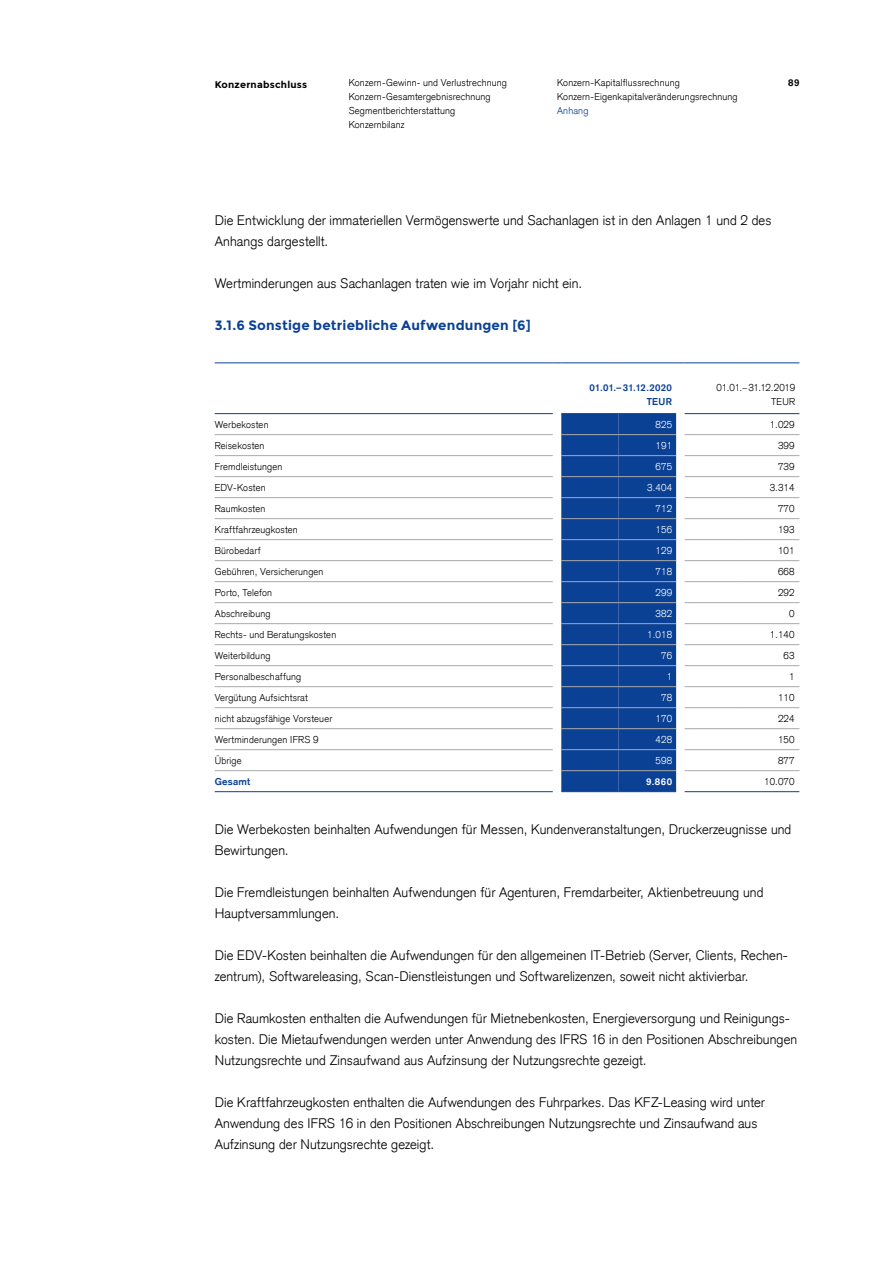
<style>
.page{position:relative;width:893px;height:1263px;background:#fff}
.page>*{position:absolute;margin:0;border:0;box-sizing:border-box;transform-origin:0 0}
.t1{font:300 13.5px/21px "Akzidenz Grotesk";letter-spacing:.005em;color:#000}
.t2{font:700 13.5px "Montserrat";letter-spacing:.015em;color:#0b4195}
.t3{font:300 9.75px/21px "Akzidenz Grotesk";letter-spacing:.02em;color:#000}
.t4{font:300 9.75px/21px "Akzidenz Grotesk";letter-spacing:.01em;color:#fff;text-align:right}
.t5{font:700 9.75px "Akzidenz Grotesk";color:#0b4195}
.t6{font:300 9.75px "Akzidenz Grotesk";letter-spacing:-.025em;color:#000}
.t7{font:700 9.75px "Montserrat";letter-spacing:.02em;color:#000}
.t8{font:700 9.75px "Akzidenz Grotesk";letter-spacing:.025em;color:#0b4195}
.t9{font:300 9.75px "Akzidenz Grotesk";letter-spacing:.02em;color:#0b4195}
.t10{font:700 9.75px "Akzidenz Grotesk";color:#fff}
.t11{font:700 9.75px "Akzidenz Grotesk";color:#000}
</style>
<div class="page">
<svg style="left:561px;top:414px;width:115px;height:377px;background:#0f4496"></svg>
<hr style="left:215px;top:362px;width:338px;height:1px;background:#0b4195">
<hr style="left:561px;top:362px;width:58px;height:1px;background:#0b4195">
<hr style="left:619px;top:362px;width:57px;height:1px;background:#0b4195">
<hr style="left:685px;top:362px;width:57px;height:1px;background:#0b4195">
<hr style="left:742px;top:362px;width:57px;height:1px;background:#0b4195">
<hr style="left:215px;top:413px;width:338px;height:1px;background:#0b4195">
<hr style="left:561px;top:413px;width:58px;height:1px;background:#0b4195">
<hr style="left:619px;top:413px;width:57px;height:1px;background:#0b4195">
<hr style="left:685px;top:413px;width:57px;height:1px;background:#0b4195">
<hr style="left:742px;top:413px;width:57px;height:1px;background:#0b4195">
<hr style="left:215px;top:791px;width:338px;height:1px;background:#0b4195">
<hr style="left:561px;top:791px;width:58px;height:1px;background:#0b4195">
<hr style="left:619px;top:791px;width:57px;height:1px;background:#0b4195">
<hr style="left:685px;top:791px;width:57px;height:1px;background:#0b4195">
<hr style="left:742px;top:791px;width:57px;height:1px;background:#0b4195">
<hr style="left:215px;top:434px;width:338px;height:1px;background:#a9a9aa">
<hr style="left:561px;top:434px;width:58px;height:1px;background:#a9a9aa">
<hr style="left:619px;top:434px;width:57px;height:1px;background:#a9a9aa">
<hr style="left:685px;top:434px;width:57px;height:1px;background:#a9a9aa">
<hr style="left:742px;top:434px;width:57px;height:1px;background:#a9a9aa">
<hr style="left:215px;top:455px;width:338px;height:1px;background:#a9a9aa">
<hr style="left:561px;top:455px;width:58px;height:1px;background:#a9a9aa">
<hr style="left:619px;top:455px;width:57px;height:1px;background:#a9a9aa">
<hr style="left:685px;top:455px;width:57px;height:1px;background:#a9a9aa">
<hr style="left:742px;top:455px;width:57px;height:1px;background:#a9a9aa">
<hr style="left:215px;top:476px;width:338px;height:1px;background:#a9a9aa">
<hr style="left:561px;top:476px;width:58px;height:1px;background:#a9a9aa">
<hr style="left:619px;top:476px;width:57px;height:1px;background:#a9a9aa">
<hr style="left:685px;top:476px;width:57px;height:1px;background:#a9a9aa">
<hr style="left:742px;top:476px;width:57px;height:1px;background:#a9a9aa">
<hr style="left:215px;top:497px;width:338px;height:1px;background:#a9a9aa">
<hr style="left:561px;top:497px;width:58px;height:1px;background:#a9a9aa">
<hr style="left:619px;top:497px;width:57px;height:1px;background:#a9a9aa">
<hr style="left:685px;top:497px;width:57px;height:1px;background:#a9a9aa">
<hr style="left:742px;top:497px;width:57px;height:1px;background:#a9a9aa">
<hr style="left:215px;top:518px;width:338px;height:1px;background:#a9a9aa">
<hr style="left:561px;top:518px;width:58px;height:1px;background:#a9a9aa">
<hr style="left:619px;top:518px;width:57px;height:1px;background:#a9a9aa">
<hr style="left:685px;top:518px;width:57px;height:1px;background:#a9a9aa">
<hr style="left:742px;top:518px;width:57px;height:1px;background:#a9a9aa">
<hr style="left:215px;top:539px;width:338px;height:1px;background:#a9a9aa">
<hr style="left:561px;top:539px;width:58px;height:1px;background:#a9a9aa">
<hr style="left:619px;top:539px;width:57px;height:1px;background:#a9a9aa">
<hr style="left:685px;top:539px;width:57px;height:1px;background:#a9a9aa">
<hr style="left:742px;top:539px;width:57px;height:1px;background:#a9a9aa">
<hr style="left:215px;top:560px;width:338px;height:1px;background:#a9a9aa">
<hr style="left:561px;top:560px;width:58px;height:1px;background:#a9a9aa">
<hr style="left:619px;top:560px;width:57px;height:1px;background:#a9a9aa">
<hr style="left:685px;top:560px;width:57px;height:1px;background:#a9a9aa">
<hr style="left:742px;top:560px;width:57px;height:1px;background:#a9a9aa">
<hr style="left:215px;top:581px;width:338px;height:1px;background:#a9a9aa">
<hr style="left:561px;top:581px;width:58px;height:1px;background:#a9a9aa">
<hr style="left:619px;top:581px;width:57px;height:1px;background:#a9a9aa">
<hr style="left:685px;top:581px;width:57px;height:1px;background:#a9a9aa">
<hr style="left:742px;top:581px;width:57px;height:1px;background:#a9a9aa">
<hr style="left:215px;top:602px;width:338px;height:1px;background:#a9a9aa">
<hr style="left:561px;top:602px;width:58px;height:1px;background:#a9a9aa">
<hr style="left:619px;top:602px;width:57px;height:1px;background:#a9a9aa">
<hr style="left:685px;top:602px;width:57px;height:1px;background:#a9a9aa">
<hr style="left:742px;top:602px;width:57px;height:1px;background:#a9a9aa">
<hr style="left:215px;top:623px;width:338px;height:1px;background:#a9a9aa">
<hr style="left:561px;top:623px;width:58px;height:1px;background:#a9a9aa">
<hr style="left:619px;top:623px;width:57px;height:1px;background:#a9a9aa">
<hr style="left:685px;top:623px;width:57px;height:1px;background:#a9a9aa">
<hr style="left:742px;top:623px;width:57px;height:1px;background:#a9a9aa">
<hr style="left:215px;top:644px;width:338px;height:1px;background:#a9a9aa">
<hr style="left:561px;top:644px;width:58px;height:1px;background:#a9a9aa">
<hr style="left:619px;top:644px;width:57px;height:1px;background:#a9a9aa">
<hr style="left:685px;top:644px;width:57px;height:1px;background:#a9a9aa">
<hr style="left:742px;top:644px;width:57px;height:1px;background:#a9a9aa">
<hr style="left:215px;top:665px;width:338px;height:1px;background:#a9a9aa">
<hr style="left:561px;top:665px;width:58px;height:1px;background:#a9a9aa">
<hr style="left:619px;top:665px;width:57px;height:1px;background:#a9a9aa">
<hr style="left:685px;top:665px;width:57px;height:1px;background:#a9a9aa">
<hr style="left:742px;top:665px;width:57px;height:1px;background:#a9a9aa">
<hr style="left:215px;top:686px;width:338px;height:1px;background:#a9a9aa">
<hr style="left:561px;top:686px;width:58px;height:1px;background:#a9a9aa">
<hr style="left:619px;top:686px;width:57px;height:1px;background:#a9a9aa">
<hr style="left:685px;top:686px;width:57px;height:1px;background:#a9a9aa">
<hr style="left:742px;top:686px;width:57px;height:1px;background:#a9a9aa">
<hr style="left:215px;top:707px;width:338px;height:1px;background:#a9a9aa">
<hr style="left:561px;top:707px;width:58px;height:1px;background:#a9a9aa">
<hr style="left:619px;top:707px;width:57px;height:1px;background:#a9a9aa">
<hr style="left:685px;top:707px;width:57px;height:1px;background:#a9a9aa">
<hr style="left:742px;top:707px;width:57px;height:1px;background:#a9a9aa">
<hr style="left:215px;top:728px;width:338px;height:1px;background:#a9a9aa">
<hr style="left:561px;top:728px;width:58px;height:1px;background:#a9a9aa">
<hr style="left:619px;top:728px;width:57px;height:1px;background:#a9a9aa">
<hr style="left:685px;top:728px;width:57px;height:1px;background:#a9a9aa">
<hr style="left:742px;top:728px;width:57px;height:1px;background:#a9a9aa">
<hr style="left:215px;top:749px;width:338px;height:1px;background:#a9a9aa">
<hr style="left:561px;top:749px;width:58px;height:1px;background:#a9a9aa">
<hr style="left:619px;top:749px;width:57px;height:1px;background:#a9a9aa">
<hr style="left:685px;top:749px;width:57px;height:1px;background:#a9a9aa">
<hr style="left:742px;top:749px;width:57px;height:1px;background:#a9a9aa">
<hr style="left:215px;top:770px;width:338px;height:1px;background:#a9a9aa">
<hr style="left:561px;top:770px;width:58px;height:1px;background:#a9a9aa">
<hr style="left:619px;top:770px;width:57px;height:1px;background:#a9a9aa">
<hr style="left:685px;top:770px;width:57px;height:1px;background:#a9a9aa">
<hr style="left:742px;top:770px;width:57px;height:1px;background:#a9a9aa">
<p class="t7" style="left:215px;top:79px;width:94px">Konzernabschluss</p>
<p class="t3" style="left:349px;top:72px;width:160px">Konzern-Gewinn- und Verlustrechnung</p>
<p class="t11" style="left:788px;top:76px;width:13px">89</p>
<p class="t3" style="left:349px;top:89px;width:144px;line-height:14px">Konzern-Gesamtergebnisrechnung<br>Segmentberichterstattung<br>Konzernbilanz</p>
<p class="t3" style="left:557px;top:75px;width:182px;line-height:14px">Konzern-Kapitalflussrechnung<br>Konzern-Eigenkapitalveränderungsrechnung</p>
<p class="t9" style="left:557px;top:104px;width:33px">Anhang</p>
<p class="t1" style="left:215px;top:209px;width:558px">Die Entwicklung der immateriellen Vermögenswerte und Sachanlagen ist in den Anlagen 1 und 2 des<br>Anhangs dargestellt.</p>
<p class="t1" style="left:215px;top:272px;width:369px">Wertminderungen aus Sachanlagen traten wie im Vorjahr nicht ein.</p>
<p class="t2" style="left:215px;top:317px;width:318px">3.1.6 Sonstige betriebliche Aufwendungen [6]</p>
<p class="t5" style="left:589px;top:382px;width:84px">01.01.–31.12.2020</p>
<p class="t6" style="left:717px;top:381px;width:80px">01.01.–31.12.2019</p>
<p class="t8" style="left:647px;top:396px;width:27px">TEUR</p>
<p class="t3" style="left:771px;top:391px;width:26px">TEUR</p>
<p class="t3" style="left:215px;top:414px;width:123px">Werbekosten<br>Reisekosten<br>Fremdleistungen<br>EDV-Kosten<br>Raumkosten<br>Kraftfahrzeugkosten<br>Bürobedarf<br>Gebühren, Versicherungen<br>Porto, Telefon<br>Abschreibung<br>Rechts- und Beratungskosten<br>Weiterbildung<br>Personalbeschaffung<br>Vergütung Aufsichtsrat<br>nicht abzugsfähige Vorsteuer<br>Wertminderungen IFRS 9<br>Übrige</p>
<p class="t8" style="left:215px;top:775px;width:37px">Gesamt</p>
<p class="t4" style="left:647px;top:414px;width:26px">825<br>191<br>675<br>3.404<br>712<br>156<br>129<br>718<br>299<br>382<br>1.018<br>76<br>1<br>78<br>170<br>428<br>598</p>
<p class="t10" style="left:646px;top:776px;width:27px">9.860</p>
<p class="t3" style="left:764px;top:414px;width:32px;text-align:right">1.029<br>399<br>739<br>3.314<br>770<br>193<br>101<br>668<br>292<br>0<br>1.140<br>63<br>1<br>110<br>224<br>150<br>877<br>10.070</p>
<p class="t1" style="left:215px;top:818px;width:578px">Die Werbekosten beinhalten Aufwendungen für Messen, Kundenveranstaltungen, Druckerzeugnisse und<br>Bewirtungen.</p>
<p class="t1" style="left:215px;top:881px;width:550px">Die Fremdleistungen beinhalten Aufwendungen für Agenturen, Fremdarbeiter, Aktienbetreuung und<br>Hauptversammlungen.</p>
<p class="t1" style="left:215px;top:944px;width:575px">Die EDV-Kosten beinhalten die Aufwendungen für den allgemeinen IT-Betrieb (Server, Clients, Rechen&shy;zentrum), Softwareleasing, Scan-Dienstleistungen und Softwarelizenzen, soweit nicht aktivierbar.</p>
<p class="t1" style="left:215px;top:1007px;width:584px">Die Raumkosten enthalten die Aufwendungen für Mietnebenkosten, Energieversorgung und Reinigungs&shy;kosten. Die Mietaufwendungen werden unter Anwendung des IFRS 16 in den Positionen Abschreibungen<br>Nutzungsrechte und Zinsaufwand aus Aufzinsung der Nutzungsrechte gezeigt.</p>
<p class="t1" style="left:215px;top:1091px;width:552px">Die Kraftfahrzeugkosten enthalten die Aufwendungen des Fuhrparkes. Das KFZ-Leasing wird unter<br>Anwendung des IFRS 16 in den Positionen Abschreibungen Nutzungsrechte und Zinsaufwand aus<br>Aufzinsung der Nutzungsrechte gezeigt.</p>
</div>
